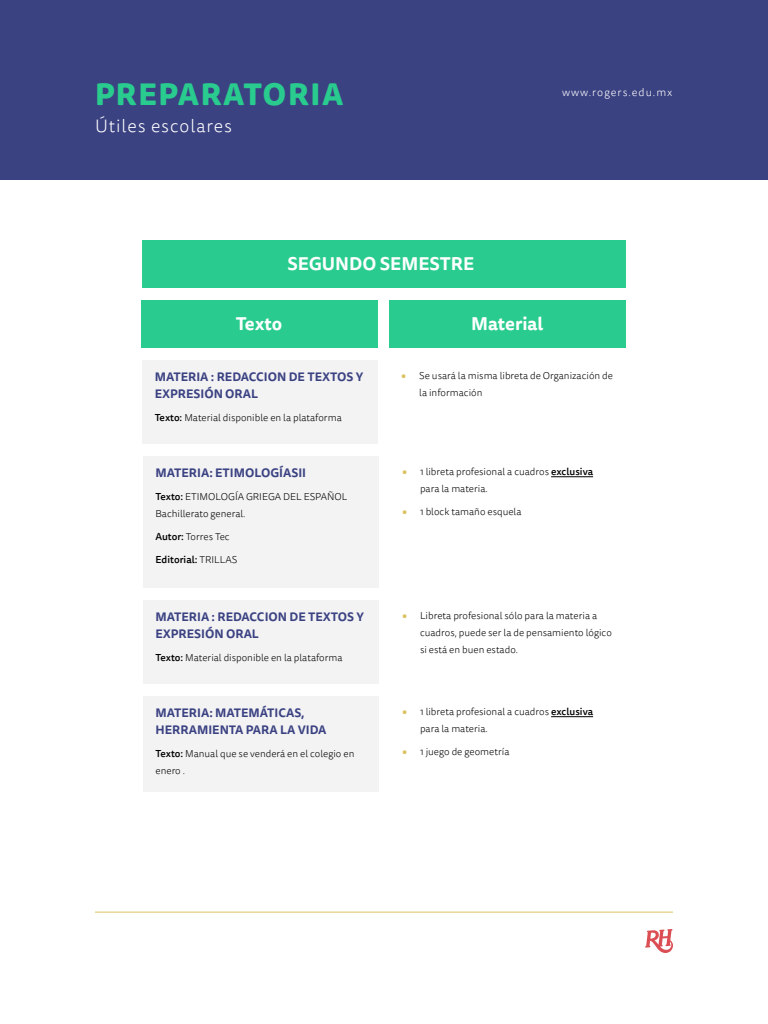
<style>
.page{position:relative;width:768px;height:1024px;background:#fff}
.page>*{position:absolute;margin:0;border:0;box-sizing:border-box;transform-origin:0 0}
.t1{font:800 30px "Tisa Sans Pro";letter-spacing:.05em;color:#29cc8e}
.t2{font:700 18px "Tisa Sans Pro";color:#fff}
.t3{font:300 18px "Tisa Sans Pro";letter-spacing:.05em;color:#fff}
.t4{font:700 12px/17px "Tisa Sans Pro";color:#3b4282}
.t5{font:300 11px "Tisa Sans Pro";letter-spacing:.09em;color:#fff}
.t6{font:300 10px/17px "Tisa Sans Pro";color:#000}
.t7{font:500 10px "Tisa Sans Pro";color:#000}
.s1{font-weight:500}
.s2{font-weight:300}
.s3{font-weight:700;font-size:11px;color:#dbc25e}
</style>
<div class="page">
<div style="left:0;top:0;width:768px;height:180px;background:#3b4282"></div>
<hr style="left:95px;top:912px;width:578px;height:1px;background:#dbc25e">
<svg style="left:645px;top:929px;width:28px;height:24px"></svg>
<div style="left:142px;top:240px;width:483px;height:48px;background:#29cc8e"></div>
<div style="left:142px;top:300px;width:236px;height:48px;background:#29cc8e"></div>
<div style="left:390px;top:300px;width:236px;height:48px;background:#29cc8e"></div>
<div style="left:143px;top:360px;width:235px;height:84px;background:#f3f3f4"></div>
<div style="left:144px;top:456px;width:235px;height:132px;background:#f3f3f4"></div>
<hr style="left:551px;top:476px;width:42px;height:1px;background:#000">
<div style="left:144px;top:600px;width:235px;height:84px;background:#f3f3f4"></div>
<div style="left:144px;top:696px;width:235px;height:96px;background:#f3f3f4"></div>
<hr style="left:551px;top:716px;width:42px;height:1px;background:#000">
<h1 class="t1" style="left:95px;top:72px;width:250px">PREPARATORIA</h1>
<p class="t5" style="left:562px;top:85px;width:112px">www.rogers.edu.mx</p>
<h2 class="t3" style="left:95px;top:114px;width:139px">Útiles escolares</h2>
<h2 class="t2" style="left:287px;top:251px;width:189px">SEGUNDO SEMESTRE</h2>
<h2 class="t2" style="left:236px;top:311px;width:48px">Texto</h2>
<h2 class="t2" style="left:471px;top:311px;width:74px">Material</h2>
<p class="t4" style="left:155px;top:368px;width:210px">MATERIA : REDACCION DE TEXTOS Y<br>EXPRESIÓN ORAL</p>
<p class="t6" style="left:155px;top:409px;width:189px"><span class="s1">Texto:</span> Material disponible en la plataforma</p>
<p class="t4" style="left:156px;top:464px;width:152px">MATERIA: ETIMOLOGÍASII</p>
<p class="t6" style="left:156px;top:488px;width:193px"><span class="s1">Texto:</span> ETIMOLOGÍA GRIEGA DEL ESPAÑOL<br>Bachillerato general.</p>
<p class="t6" style="left:156px;top:528px;width:76px"><span class="s1">Autor:</span> Torres Tec</p>
<p class="t7" style="left:156px;top:552px;width:83px">Editorial: <span class="s2">TRILLAS</span></p>
<p class="t4" style="left:156px;top:608px;width:210px">MATERIA : REDACCION DE TEXTOS Y<br>EXPRESIÓN ORAL</p>
<p class="t6" style="left:156px;top:649px;width:189px"><span class="s1">Texto:</span> Material disponible en la plataforma</p>
<p class="t4" style="left:156px;top:704px;width:172px">MATERIA: MATEMÁTICAS,<br>HERRAMIENTA PARA LA VIDA</p>
<p class="t6" style="left:156px;top:745px;width:200px"><span class="s1">Texto:</span> Manual que se venderá en el colegio en enero .</p>
<p class="t6" style="left:419px;top:368px;width:195px;text-indent:-18px"><span class="s3">•</span> Se usará la misma libreta de Organización de la información</p>
<p class="t6" style="left:420px;top:464px;width:175px;text-indent:-18px"><span class="s3">•</span> 1 libreta profesional a cuadros <span class="s1">exclusiva </span>para la materia.</p>
<p class="t6" style="left:402px;top:504px;width:121px"><span class="s3">•</span> 1 block tamaño esquela</p>
<p class="t6" style="left:420px;top:608px;width:193px;text-indent:-18px"><span class="s3">•</span> Libreta profesional sólo para la materia a cuadros, puede ser la de pensamiento lógico si está en buen estado.</p>
<p class="t6" style="left:420px;top:704px;width:175px;text-indent:-18px"><span class="s3">•</span> 1 libreta profesional a cuadros <span class="s1">exclusiva </span>para la materia.</p>
<p class="t6" style="left:402px;top:744px;width:109px"><span class="s3">•</span> 1 juego de geometría</p>
</div>
